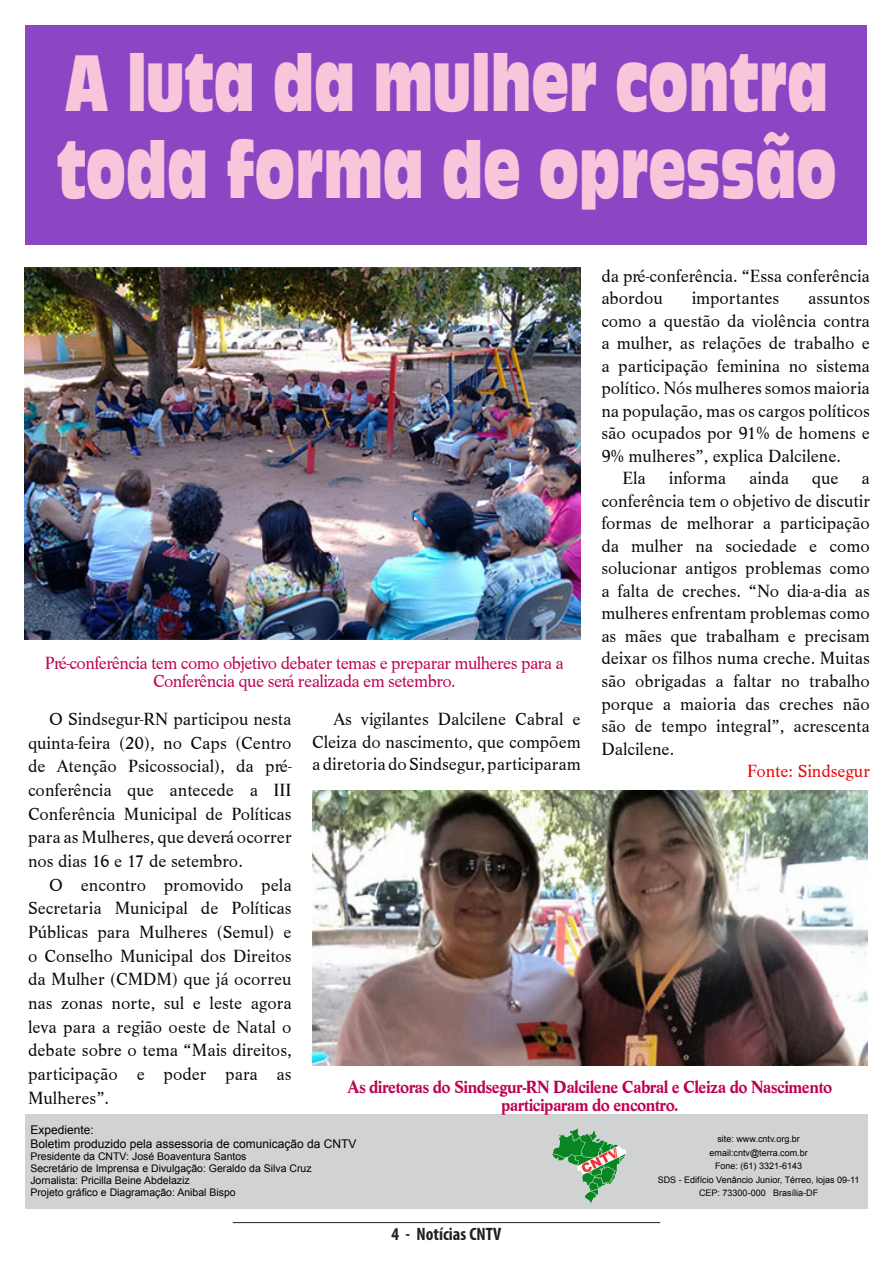
<style>
.page{position:relative;width:893px;height:1263px;background:#fff}
.page>*{position:absolute;margin:0;border:0;box-sizing:border-box;transform-origin:0 0}
.t1{font:74.25px/87px "Antique Olive Compact";color:#f8c6db;scale:.67 1}
.t2{font:18.15px/22.5px "Life T";color:#060908;text-align:justify}
.t3{font:18.15px/18px "Life T";letter-spacing:-.03em;color:#bc0250;text-align:center}
.t4{font:700 18.15px/18px "Life T";letter-spacing:-.03em;color:#bc0250;text-align:center}
.t5{font:18.15px "Life T";color:#e50000}
.t6{font:700 condensed 18px "Myriad Pro";color:#231f20}
.t7{font:12px "Arial";color:#000}
.t8{font:10.5px "Arial";color:#000}
.t9{font:9px "Arial";color:#000}
</style>
<div class="page">
<hr style="left:233px;top:1222px;width:427px;height:1px;background:#231f20">
<div style="left:25px;top:1114px;width:842px;height:95px;background:#d1d2d4"></div>
<img style="left:553px;top:1128px;width:72px;height:76px">
<div style="left:26px;top:26px;width:841px;height:218px;background:#8c46c4"></div>
<img style="left:25px;top:268px;width:555px;height:371px">
<img style="left:312px;top:790px;width:555px;height:275px">
<p class="t1" style="left:57px;top:39px;width:1165px">A luta da mulher contra toda forma de opressão</p>
<p class="t2" style="left:601px;top:265px;width:270px">da pré-conferência. “Essa conferência abordou</p>
<p class="t2" style="left:692px;top:287px;width:89px">importantes</p>
<p class="t2" style="left:601px;top:287px;width:270px;text-indent:207px">assuntos como a questão da violência contra a mulher, as relações de trabalho e a participação feminina no sistema político. Nós mulheres somos maioria na população, mas os cargos políticos são ocupados por 91% de homens e 9% mulheres”, explica Dalcilene.</p>
<p class="t2" style="left:623px;top:467px;width:25px">Ela</p>
<p class="t2" style="left:669px;top:467px;width:59px">informa</p>
<p class="t2" style="left:749px;top:467px;width:41px">ainda</p>
<p class="t2" style="left:812px;top:467px;width:28px">que</p>
<p class="t2" style="left:601px;top:467px;width:270px;text-indent:260px">a conferência tem o objetivo de discutir formas de melhorar a participação da mulher na sociedade e como solucionar antigos problemas como a falta de creches. “No dia-a-dia as mulheres enfrentam problemas como as mães que trabalham e precisam deixar os filhos numa creche. Muitas são obrigadas a faltar no trabalho porque a maioria das creches não são de tempo integral”, acrescenta Dalcilene.</p>
<p class="t5" style="left:747px;top:760px;width:124px">Fonte: Sindsegur</p>
<p class="t3" style="left:45px;top:654px;width:520px">Pré-conferência tem como objetivo debater temas e preparar mulheres para a<br>Conferência que será realizada em setembro.</p>
<p class="t2" style="left:312px;top:708px;width:270px;text-indent:21px">As vigilantes Dalcilene Cabral e Cleiza do nascimento, que compõem a diretoria do Sindsegur, participaram</p>
<p class="t2" style="left:28px;top:707px;width:265px;line-height:23.7px;text-indent:21px">O Sindsegur-RN participou nesta quinta-feira (20), no Caps (Centro de Atenção Psicossocial), da pré&shy;conferência que antecede a III Conferência Municipal de Políticas para as Mulheres, que deverá ocorrer nos dias 16 e 17 de setembro.</p>
<p class="t2" style="left:28px;top:873px;width:265px;line-height:23.7px;text-indent:21px">O encontro promovido pela Secretaria Municipal de Políticas Públicas para Mulheres (Semul) e o Conselho Municipal dos Direitos da Mulher (CMDM) que já ocorreu nas zonas norte, sul e leste agora leva para a região oeste de Natal o debate sobre o tema “Mais direitos, participação e poder para as Mulheres”.</p>
<p class="t4" style="left:347px;top:1078px;width:486px">As diretoras do Sindsegur-RN Dalcilene Cabral e Cleiza do Nascimento participaram do encontro.</p>
<p class="t7" style="left:30px;top:1122px;width:65px">Expediente:</p>
<p class="t7" style="left:30px;top:1136px;width:328px">Boletim produzido pela assessoria de comunicação da CNTV</p>
<p class="t8" style="left:30px;top:1149px;width:218px">Presidente da CNTV: José Boaventura Santos</p>
<p class="t8" style="left:30px;top:1161px;width:283px">Secretário de Imprensa e Divulgação: Geraldo da Silva Cruz</p>
<p class="t8" style="left:30px;top:1173px;width:161px">Jornalista: Pricilla Beine Abdelaziz</p>
<p class="t8" style="left:30px;top:1185px;width:207px">Projeto gráfico e Diagramação: Anibal Bispo</p>
<p class="t6" style="left:392px;top:1223px;width:111px">4 - Notícias CNTV</p>
<p class="t9" style="left:717px;top:1133px;width:84px">site: www.cntv.org.br</p>
<p class="t9" style="left:710px;top:1147px;width:100px">email:cntv@terra.com.br</p>
<p class="t9" style="left:715px;top:1160px;width:89px">Fone: (61) 3321-6143</p>
<p class="t9" style="left:658px;top:1174px;width:203px">SDS - Edifício Venâncio Junior, Térreo, lojas 09-11</p>
<p class="t9" style="left:699px;top:1187px;width:121px">CEP: 73300-000 Brasília-DF</p>
</div>
